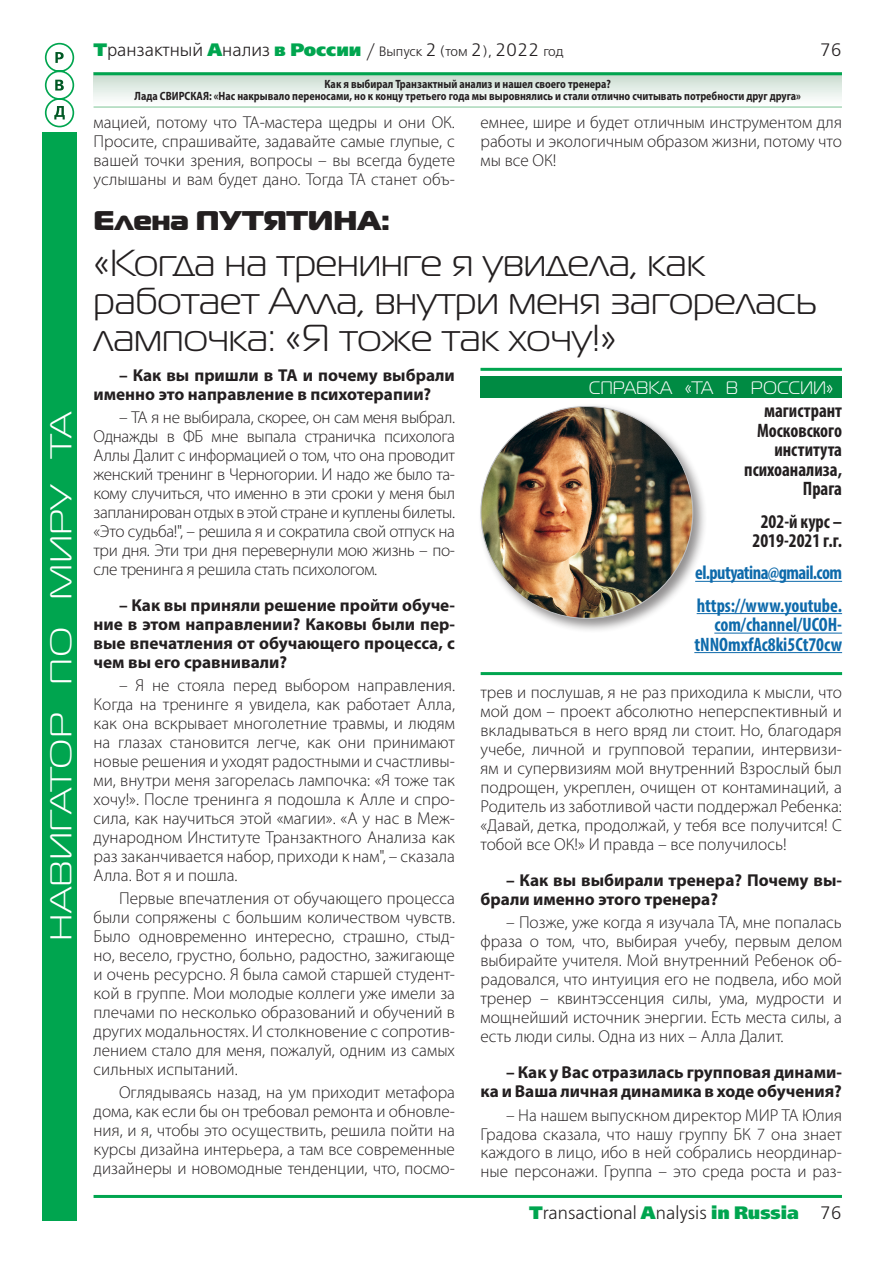
<style>
.page{position:relative;width:893px;height:1263px;background:#fff}
.page>*{position:absolute;margin:0;border:0;box-sizing:border-box;transform-origin:0 0}
.Заголовок_Навигатор{font:37.5px/37.5px "Magistral C";color:#231f20;scale:1.1 1}
.t1{font:30px "Magistral C";color:#fff;scale:1.3 1}
.Заголовок_Навигатор-2{font:27px "Magistral Black C";color:#231f20;scale:1.1 1}
.Рубрика_Справка_текс{font:700 condensed 19.5px/19.5px "Myriad Pro";color:#231f20;text-align:right;scale:.95 1}
.Рубрика_Справка_текс-2{font:700 condensed 19.5px/19.5px "Myriad Pro";color:#0e6aab;text-align:right;scale:.95 1}
.Рубрика_Справка_текс-3{font:700 condensed 19.5px "Myriad Pro";letter-spacing:-.03em;color:#0e6aab;scale:.95 1}
.t2{font:18px "Free Set Light C";color:#231f20}
.Рубрика_Справка{font:18px "Magistral C";color:#fff}
.t3{font:300 17.25px/18.9px "Myriad Pro";color:#231f20;text-align:justify}
.Normal_Вопрос{font:700 17.25px/18.9px "Myriad Pro";color:#231f20}
.Colontitul{font:700 semi-condensed 12px/12px "Myriad Pro";color:#231f20;text-align:center;scale:.9 1}
.s1{font-family:"Free Set Extra Bold C";color:#00a54f}
.s2{font-size:13.5px}
</style>
<div class="page">
<svg style="left:94px;top:75px;width:748px;height:24px"></svg>
<hr style="left:94px;top:106px;width:748px;height:2px;background:#a7d7b8">
<svg style="left:44px;top:43px;width:31px;height:85px"></svg>
<hr style="left:94px;top:72px;width:748px;height:3px;background:#00a54f">
<div style="left:43px;top:132px;width:34px;height:1088px;background:#00a54f"></div>
<hr style="left:94px;top:1195px;width:748px;height:3px;background:#00a54f">
<hr style="left:695px;top:581px;width:147px;height:1px;background:#0e6aab">
<hr style="left:697px;top:613px;width:145px;height:1px;background:#0e6aab">
<hr style="left:714px;top:633px;width:128px;height:1px;background:#0e6aab">
<hr style="left:694px;top:652px;width:148px;height:1px;background:#0e6aab">
<hr style="left:480px;top:368px;width:362px;height:3px;background:#00a54f">
<div style="left:480px;top:376px;width:362px;height:22px;background:#008b43"></div>
<hr style="left:481px;top:672px;width:361px;height:3px;background:#00a54f">
<div style="left:478px;top:403px;width:230px;height:231px;background:#231f20;opacity:.5"></div>
<img style="left:481px;top:406px;width:212px;height:212px;border-radius:106px">
<h2 class="t1" style="left:45px;top:940px;width:409px;rotate:-90deg">НАВИГАТОР ПО МИРУ ТА</h2>
<p class="t2" style="left:94px;top:41px;width:472px"><span class="s1">Т</span>ранзактный <span class="s1">А</span>нализ <span class="s1">в России</span> / <span class="s2">Выпуск</span> 2 <span class="s2">(том</span> 2<span class="s2">),</span> 2022 <span class="s2">год</span></p>
<p class="t2" style="left:820px;top:41px;width:24px">76</p>
<p class="Colontitul" style="left:135px;top:78px;width:742px">Как я выбирал Транзактный анализ и нашел своего тренера?<br>Лада СВИРСКАЯ: «Нас накрывало переносами, но к концу третьего года мы выровнялись и стали отлично считывать потребности друг друга»</p>
<p class="t3" style="left:94px;top:112px;width:363px">мацией, потому что ТА-мастера щедры и они ОК.<br>Просите, спрашивайте, задавайте самые глупые, с вашей точки зрения, вопросы – вы всегда будете услышаны и вам будет дано. Тогда ТА станет объ-</p>
<p class="t3" style="left:480px;top:112px;width:363px">емнее, шире и будет отличным инструментом для работы и экологичным образом жизни, потому что мы все ОК!</p>
<p class="Заголовок_Навигатор-2" style="left:94px;top:203px;width:271px">Елена ПУТЯТИНА:</p>
<p class="Заголовок_Навигатор" style="left:94px;top:244px;width:659px">«Когда на тренинге я увидела, как работает Алла, внутри меня загорелась лампочка: «Я тоже так хочу!»</p>
<p class="Normal_Вопрос" style="left:94px;top:365px;width:363px;text-indent:26px">– Как вы пришли в ТА и почему выбрали именно это направление в психотерапии?</p>
<p class="t3" style="left:94px;top:408px;width:363px;text-indent:26px">– ТА я не выбирала, скорее, он сам меня выбрал.<br>Однажды в ФБ мне выпала страничка психолога Аллы Далит с информацией о том, что она проводит женский тренинг в Черногории. И надо же было та&shy;кому случиться, что именно в эти сроки у меня был запланирован отдых в этой стране и куплены билеты. «Это судьба!", – решила я и сократила свой отпуск на три дня. Эти три дня перевернули мою жизнь – по&shy;сле тренинга я решила стать психологом.</p>
<p class="Normal_Вопрос" style="left:94px;top:595px;width:363px;text-align:justify;text-indent:26px">– Как вы приняли решение пройти обуче&shy;ние в этом направлении? Каковы были пер&shy;вые впечатления от обучающего процесса, с чем вы его сравнивали?</p>
<p class="t3" style="left:94px;top:676px;width:363px;text-indent:26px">– Я не стояла перед выбором направления.<br>Когда на тренинге я увидела, как работает Алла, как она вскрывает многолетние травмы, и людям на глазах становится легче, как они принимают новые решения и уходят радостными и счастливы&shy;ми, внутри меня загорелась лампочка: «Я тоже так хочу!». После тренинга я подошла к Алле и спро&shy;сила, как научиться этой «магии». «А у нас в Меж&shy;дународном Институте Транзактного Анализа как раз заканчивается набор, приходи к нам", – сказала Алла. Вот я и пошла.</p>
<p class="t3" style="left:94px;top:888px;width:363px;text-indent:26px">Первые впечатления от обучающего процесса были сопряжены с большим количеством чувств.<br>Было одновременно интересно, страшно, стыд&shy;но, весело, грустно, больно, радостно, зажигающе и очень ресурсно. Я была самой старшей студент&shy;кой в группе. Мои молодые коллеги уже имели за плечами по несколько образований и обучений в других модальностях. И столкновение с сопротив&shy;лением стало для меня, пожалуй, одним из самых сильных испытаний.</p>
<p class="t3" style="left:94px;top:1082px;width:363px;text-indent:26px">Оглядываясь назад, на ум приходит метафора дома, как если бы он требовал ремонта и обновле&shy;ния, и я, чтобы это осуществить, решила пойти на курсы дизайна интерьера, а там все современные дизайнеры и новомодные тенденции, что, посмо-</p>
<p class="Рубрика_Справка" style="left:589px;top:378px;width:246px">СПРАВКА «ТА В РОССИИ»</p>
<p class="Рубрика_Справка_текс" style="left:744px;top:401px;width:105px">магистрант<br>Московского института психоанализа,<br>Прага</p>
<p class="Рубрика_Справка_текс" style="left:752px;top:511px;width:96px;text-align:center">202-й курс –<br>2019-2021 г.г.</p>
<p class="Рубрика_Справка_текс-3" style="left:695px;top:561px;width:156px">el.putyatina@gmail.com</p>
<p class="Рубрика_Справка_текс-2" style="left:694px;top:595px;width:157px">https://www.youtube. com/channel/UCOH&shy;tNNOmxfAc8ki5Ct70cw</p>
<p class="t3" style="left:480px;top:683px;width:363px">трев и послушав, я не раз приходила к мысли, что мой дом – проект абсолютно неперспективный и вкладываться в него вряд ли стоит. Но, благодаря учебе, личной и групповой терапии, интервизи&shy;ям и супервизиям мой внутренний Взрослый был подрощен, укреплен, очищен от контаминаций, а Родитель из заботливой части поддержал Ребенка: «Давай, детка, продолжай, у тебя все получится! С тобой все ОК!» И правда – все получилось!</p>
<p class="Normal_Вопрос" style="left:480px;top:870px;width:363px;text-indent:26px">– Как вы выбирали тренера? Почему вы&shy;брали именно этого тренера?</p>
<p class="t3" style="left:480px;top:913px;width:363px;text-indent:26px">– Позже, уже когда я изучала ТА, мне попалась фраза о том, что, выбирая учебу, первым делом выбирайте учителя. Мой внутренний Ребенок об&shy;радовался, что интуиция его не подвела, ибо мой тренер – квинтэссенция силы, ума, мудрости и мощнейший источник энергии. Есть места силы, а есть люди силы. Одна из них – Алла Далит.</p>
<p class="Normal_Вопрос" style="left:480px;top:1062px;width:363px;text-align:right">– Как у Вас отразилась групповая динами-<br>ка и Ваша личная динамика в ходе обучения?</p>
<p class="t3" style="left:480px;top:1105px;width:363px;text-indent:26px">– На нашем выпускном директор МИР ТА Юлия Градова сказала, что нашу группу БК 7 она знает каждого в лицо, ибо в ней собрались неординар&shy;ные персонажи. Группа – это среда роста и раз-</p>
<p class="t2" style="left:529px;top:1204px;width:314px"><span class="s1">T</span>ransactional <span class="s1">A</span>nalysis <span class="s1">in Russia</span> 76</p>
</div>
